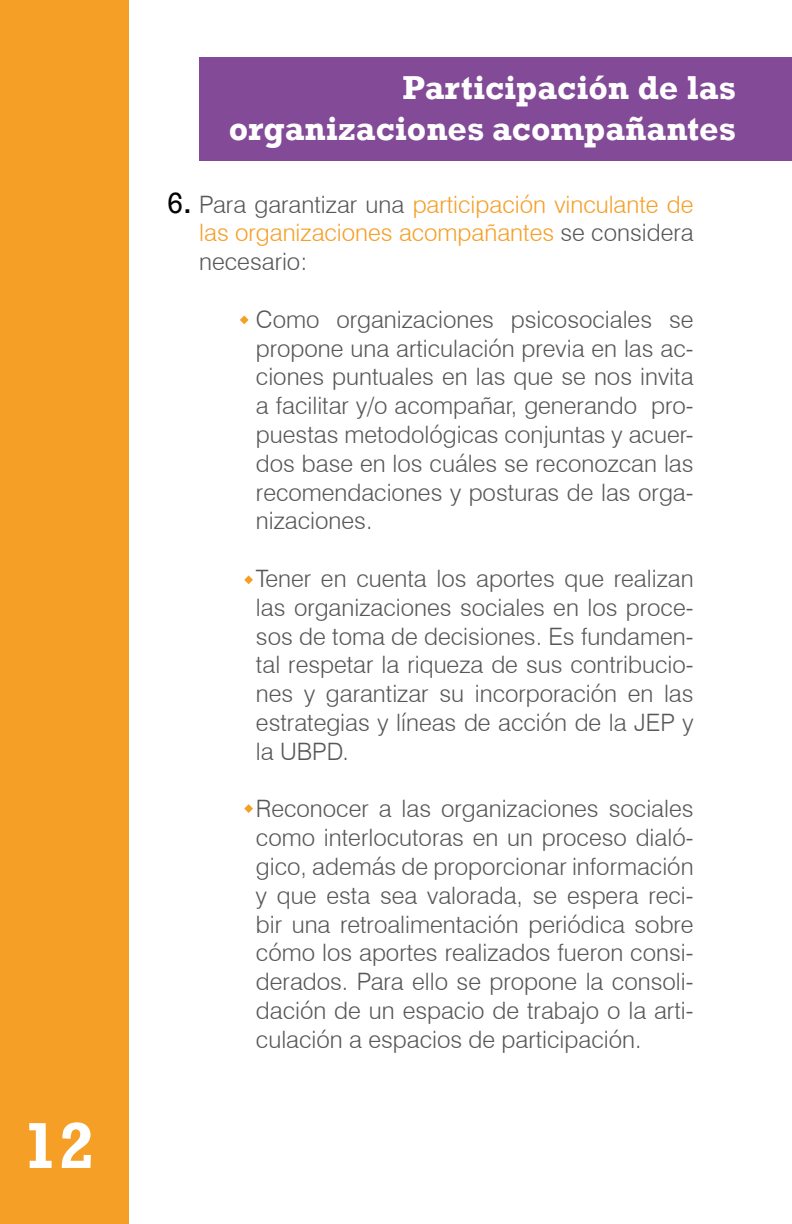
<style>
.page{position:relative;width:792px;height:1224px;background:#fff}
.page>*{position:absolute;margin:0;border:0;box-sizing:border-box;transform-origin:0 0}
.t1{font:700 66px "Rockwell";color:#fff}
.t2{font:700 34px/40.8px "Rockwell";color:#fff;text-align:right}
.t3{font:30px "Rockwell";color:#040503}
.X_Tabulado{font:300 24px/28.8px "Swiss 721 BT";color:#57585a;text-align:justify}
.X_Tabulado-2{font:300 24px/28.8px "Swiss 721 BT";color:#f69f27;text-align:justify}
.s1{color:#57585a}
</style>
<div class="page">
<div style="left:199px;top:57px;width:593px;height:103px;background:#834a97"></div>
<div style="left:0;top:0;width:129px;height:1224px;background:#f69f27"></div>
<svg style="left:240px;top:315px;width:9px;height:9px"></svg>
<svg style="left:244px;top:575px;width:9px;height:9px"></svg>
<svg style="left:244px;top:804px;width:9px;height:9px"></svg>
<p class="t1" style="left:22px;top:1106px;width:74px">12</p>
<p class="t2" style="left:229px;top:67px;width:509px">Participación de las organizaciones acompañantes</p>
<p class="t3" style="left:167px;top:186px;width:27px">6.</p>
<p class="X_Tabulado-2" style="left:199px;top:190px;width:496px"><span class="s1">Para garantizar una</span> participación vinculante de las organizaciones acompañantes <span class="s1">se considera necesario:</span></p>
<p class="X_Tabulado" style="left:256px;top:305px;width:439px">Como organizaciones psicosociales se propone una articulación previa en las ac&shy;ciones puntuales en las que se nos invita a facilitar y/o acompañar, generando pro&shy;puestas metodológicas conjuntas y acuer&shy;dos base en los cuáles se reconozcan las recomendaciones y posturas de las orga&shy;nizaciones.</p>
<p class="X_Tabulado" style="left:256px;top:564px;width:439px">Tener en cuenta los aportes que realizan las organizaciones sociales en los proce&shy;sos de toma de decisiones. Es fundamen&shy;tal respetar la riqueza de sus contribucio&shy;nes y garantizar su incorporación en las estrategias y líneas de acción de la JEP y la UBPD.</p>
<p class="X_Tabulado" style="left:256px;top:794px;width:439px">Reconocer a las organizaciones sociales como interlocutoras en un proceso dialó&shy;gico, además de proporcionar información y que esta sea valorada, se espera reci&shy;bir una retroalimentación periódica sobre cómo los aportes realizados fueron consi&shy;derados. Para ello se propone la consoli&shy;dación de un espacio de trabajo o la arti&shy;culación a espacios de participación.</p>
</div>
